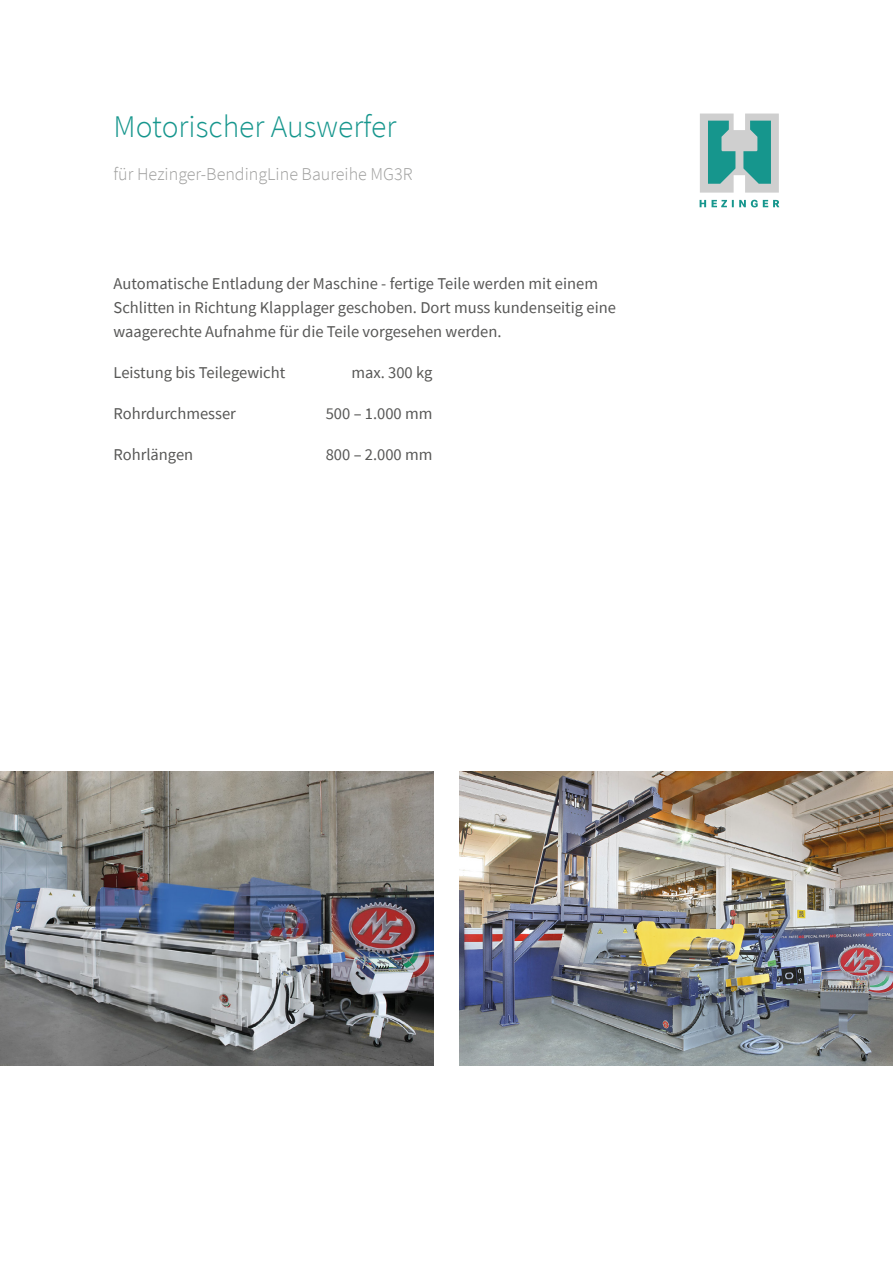
<style>
.page{position:relative;width:893px;height:1263px;background:#fff}
.page>*{position:absolute;margin:0;border:0;box-sizing:border-box;transform-origin:0 0}
.t1{font:300 31.5px "Source Sans Pro";color:#16968d}
.t2{font:300 18px "Source Sans Pro";color:#9d9d9c}
.t3{font:16.5px/24px "Source Sans Pro";color:#575756}
</style>
<div class="page">
<svg style="left:700px;top:114px;width:79px;height:79px;background:#86bab7"></svg>
<svg style="left:700px;top:200px;width:79px;height:7px"></svg>
<img style="left:0;top:772px;width:434px;height:293px">
<img style="left:459px;top:772px;width:434px;height:293px">
<h1 class="t1" style="left:114px;top:107px;width:284px">Motorischer Auswerfer</h1>
<p class="t2" style="left:114px;top:163px;width:301px">für Hezinger-BendingLine Baureihe MG3R</p>
<p class="t3" style="left:114px;top:271px;width:504px">Automatische Entladung der Maschine - fertige Teile werden mit einem<br>Schlitten in Richtung Klapplager geschoben. Dort muss kundenseitig eine waagerechte Aufnahme für die Teile vorgesehen werden.</p>
<p class="t3" style="left:114px;top:360px;width:173px">Leistung bis Teilegewicht</p>
<p class="t3" style="left:352px;top:360px;width:82px">max. 300 kg</p>
<p class="t3" style="left:114px;top:401px;width:124px">Rohrdurchmesser</p>
<p class="t3" style="left:326px;top:401px;width:108px">500 – 1.000 mm</p>
<p class="t3" style="left:114px;top:442px;width:81px">Rohrlängen</p>
<p class="t3" style="left:326px;top:442px;width:108px">800 – 2.000 mm</p>
</div>
